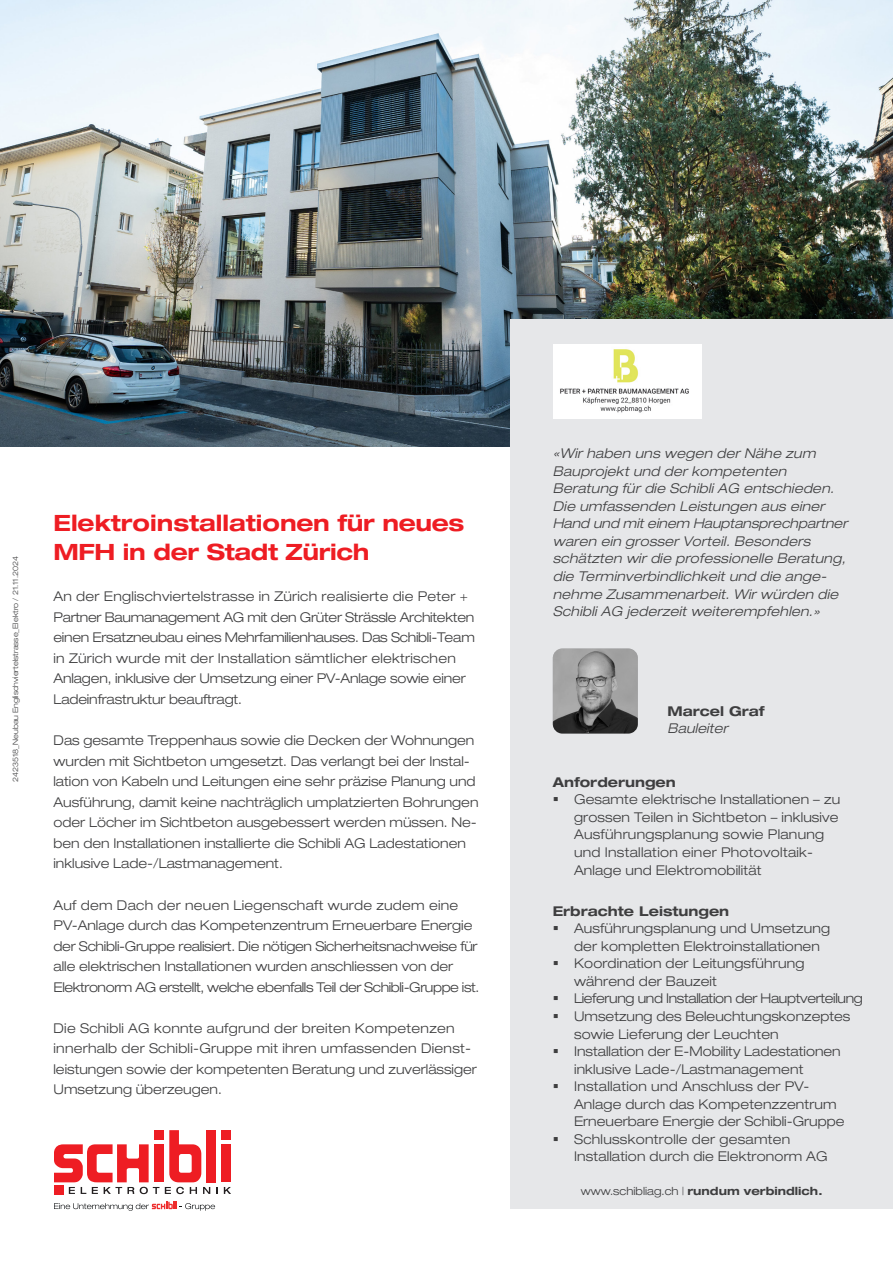
<style>
.page{position:relative;width:893px;height:1263px;background:#fff}
.page>*{position:absolute;margin:0;border:0;box-sizing:border-box;transform-origin:0 0}
.t1{font:700 expanded 22.5px/29.5px "Helvetica Neue LT Pro";letter-spacing:-.015em;color:#ee1d23}
.t2{font:300 expanded 13.5px/20.5px "Helvetica Neue";color:#3e3e3f}
.t3{font:300 expanded 13.5px/17.5px "Helvetica Neue LT Pro";letter-spacing:.01em;color:#3e3e3f}
.t4{font:italic 300 expanded 13.5px/17.5px "Helvetica Neue";letter-spacing:.02em;color:#3e3e3f}
.t5{font:300 expanded 13.5px/20.5px "Helvetica Neue";letter-spacing:.02em;color:#3e3e3f}
.t6{font:700 expanded 13.5px "Helvetica Neue LT Pro";color:#3e3e3f}
.t7{font:700 expanded 11.25px "Helvetica Neue LT Pro";color:#3e3e3f}
.t8{font:300 expanded 7.5px "Helvetica Neue LT Pro";color:#3e3e3f}
.s1{font-weight:300}
</style>
<div class="page">
<div style="left:510px;top:383px;width:383px;height:826px;background:#e6e7e9"></div>
<div style="left:383px;top:383px;width:63px;height:70px;background:linear-gradient(to right,#fff,#fff)"></div>
<svg style="left:54px;top:1202px;width:161px;height:9px"></svg>
<div style="left:54px;top:1185px;width:10px;height:10px;background:#ee1d23"></div>
<svg style="left:216px;top:1187px;width:2px;height:7px"></svg>
<svg style="left:224px;top:1187px;width:7px;height:7px"></svg>
<div style="left:154px;top:1144px;width:10px;height:38px;background:#ee1d23"></div>
<div style="left:154px;top:1130px;width:10px;height:10px;background:#ee1d23"></div>
<div style="left:221px;top:1144px;width:10px;height:38px;background:#ee1d23"></div>
<div style="left:221px;top:1130px;width:10px;height:10px;background:#ee1d23"></div>
<svg style="left:165px;top:1130px;width:45px;height:64px"></svg>
<div style="left:206px;top:1130px;width:10px;height:52px;background:#ee1d23"></div>
<svg style="left:54px;top:1144px;width:105px;height:50px"></svg>
<img style="left:0;top:0;width:893px;height:446px">
<div style="left:510px;top:319px;width:383px;height:144px;background:#e6e7e9"></div>
<img style="left:554px;top:344px;width:147px;height:74px">
<img style="left:553px;top:648px;width:85px;height:85px">
<p class="t8" style="left:11px;top:782px;width:227px;rotate:-90deg">2423518_Neubau Englischviertelstrasse_Elektro / 21.11.2024</p>
<h1 class="t1" style="left:53px;top:507px;width:412px">Elektroinstallationen für neues<br>MFH in der Stadt Zürich</h1>
<p class="t2" style="left:53px;top:586px;width:423px">An der Englischviertelstrasse in Zürich realisierte die Peter + Partner Baumanagement AG mit den Grüter Strässle Architekten einen Ersatzneubau eines Mehrfamilienhauses. Das Schibli-Team in Zürich wurde mit der Installation sämtlicher elektrischen Anlagen, inklusive der Umsetzung einer PV-Anlage sowie einer Ladeinfrastruktur beauftragt.</p>
<p class="t2" style="left:53px;top:730px;width:427px">Das gesamte Treppenhaus sowie die Decken der Wohnungen wurden mit Sichtbeton umgesetzt. Das verlangt bei der Instal&shy;lation von Kabeln und Leitungen eine sehr präzise Planung und Ausführung, damit keine nachträglich umplatzierten Bohrungen oder Löcher im Sichtbeton ausgebessert werden müssen. Ne&shy;ben den Installationen installierte die Schibli AG Ladestationen inklusive Lade-/Lastmanagement.</p>
<p class="t2" style="left:53px;top:894px;width:427px">Auf dem Dach der neuen Liegenschaft wurde zudem eine PV-Anlage durch das Kompetenzentrum Erneuerbare Energie der Schibli-Gruppe realisiert. Die nötigen Sicherheitsnachweise für alle elektrischen Installationen wurden anschliessen von der Elektronorm AG erstellt, welche ebenfalls Teil der Schibli-Gruppe ist.</p>
<p class="t5" style="left:53px;top:1017px;width:425px">Die Schibli AG konnte aufgrund der breiten Kompetenzen innerhalb der Schibli-Gruppe mit ihren umfassenden Dienst&shy;leistungen sowie der kompetenten Beratung und zuverlässiger Umsetzung überzeugen.</p>
<p class="t4" style="left:553px;top:444px;width:296px">«Wir haben uns wegen der Nähe zum Bauprojekt und der kompetenten Beratung für die Schibli AG entschieden.<br>Die umfassenden Leistungen aus einer Hand und mit einem Hauptansprechpartner waren ein grosser Vorteil. Besonders schätzten wir die professionelle Beratung, die Terminverbindlichkeit und die ange&shy;nehme Zusammenarbeit. Wir würden die Schibli AG jederzeit weiterempfehlen.»</p>
<p class="t6" style="left:668px;top:702px;width:98px">Marcel Graf</p>
<p class="t4" style="left:668px;top:719px;width:62px">Bauleiter</p>
<p class="t6" style="left:553px;top:773px;width:125px">Anforderungen</p>
<p class="t3" style="left:574px;top:791px;width:268px">Gesamte elektrische Installationen – zu grossen Teilen in Sichtbeton – inklusive Ausführungsplanung sowie Planung und Installation einer Photovoltaik-Anlage und Elektromobilität</p>
<p class="t6" style="left:553px;top:902px;width:178px">Erbrachte Leistungen</p>
<p class="t3" style="left:574px;top:919px;width:290px">Ausführungsplanung und Umsetzung<br>der kompletten Elektroinstallationen Koordination der Leitungsführung während der Bauzeit<br>Lieferung und Installation der Hauptverteilung Umsetzung des Beleuchtungskonzeptes sowie Lieferung der Leuchten<br>Installation der E-Mobility Ladestationen inklusive Lade-/Lastmanagement Installation und Anschluss der PV-<br>Anlage durch das Kompetenzzentrum Erneuerbare Energie der Schibli-Gruppe Schlusskontrolle der gesamten Installation durch die Elektronorm AG</p>
<p class="t7" style="left:581px;top:1184px;width:243px"><span class="s1">www.schibliag.ch |</span> rundum verbindlich.</p>
</div>
